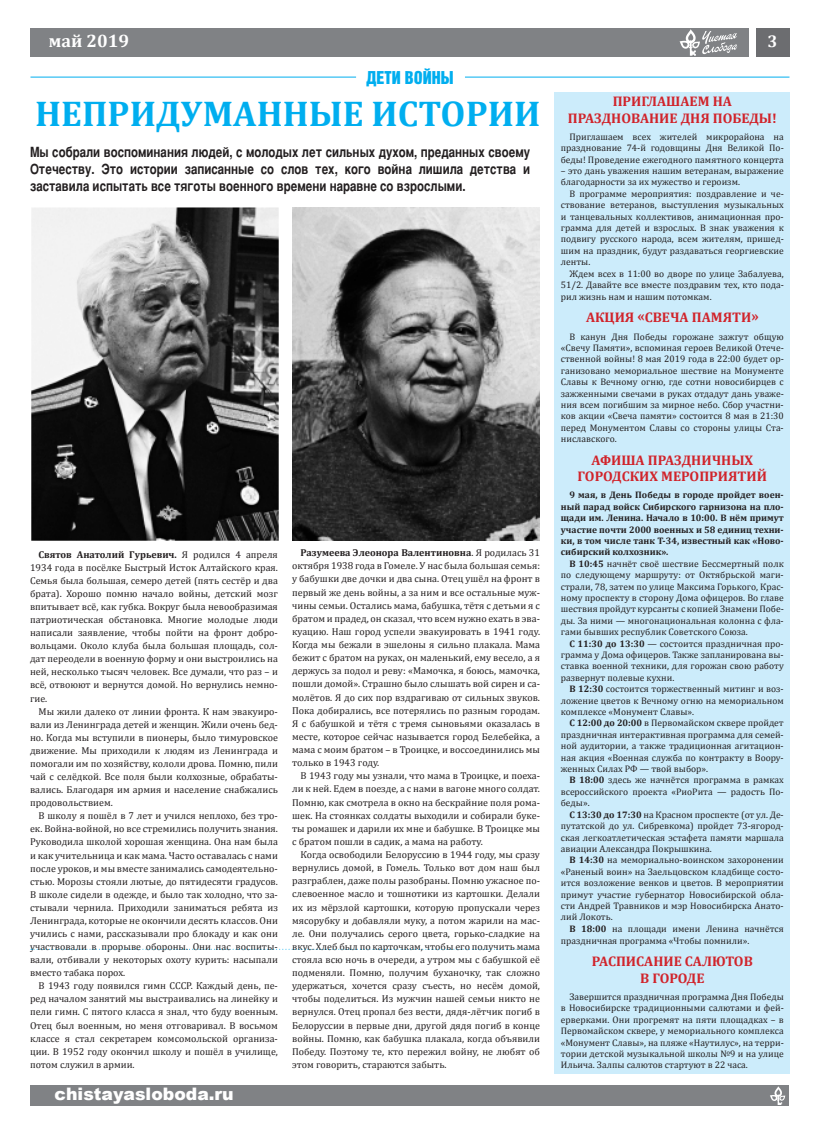
<style>
.page{position:relative;width:820px;height:1134px;background:#fff}
.page>*{position:absolute;margin:0;border:0;box-sizing:border-box;transform-origin:0 0}
.t1{font:700 36px "Cambria";color:#00aeef}
.t2{font:18px "Bastion X Plain A";color:#00aeef}
.t3{font:700 18px "Cambria";color:#fff}
.t4{font:900 17.2px "Arial";color:#fff}
.t5{font:700 17px "Cambria";color:#fff}
.t6{font:14px/16.8px "Bastion Bold A";color:#231f20;text-align:justify}
.t7{font:700 14px/16.8px "Cambria";color:#d1232a}
.t8{font:10px/13.1px "Cambria";color:#231f20;text-align:justify}
.t9{font:9.5px/11.4px "Cambria";color:#231f20;text-align:justify}
.t10{font:700 9.5px/11.4px "Cambria";color:#231f20;text-align:justify}
.s1{font-weight:700}
</style>
<div class="page">
<div style="left:30px;top:1085px;width:759px;height:21px;background:#808285"></div>
<div style="left:30px;top:28px;width:718px;height:29px;background:#808285"></div>
<div style="left:755px;top:28px;width:34px;height:29px;background:#6c6d70"></div>
<svg style="left:770px;top:1086px;width:14px;height:19px"></svg>
<svg style="left:679px;top:29px;width:58px;height:27px"></svg>
<hr style="left:30px;top:77px;width:326px;height:1px;background:#00aeef">
<hr style="left:465px;top:77px;width:324px;height:1px;background:#00aeef">
<svg style="left:31px;top:949px;width:500px;height:1px"></svg>
<div style="left:554px;top:92px;width:235px;height:981px;background:#ccecfb"></div>
<img style="left:31px;top:207px;width:247px;height:334px">
<img style="left:292px;top:207px;width:247px;height:333px">
<h2 class="t3" style="left:49px;top:30px;width:82px">май 2019</h2>
<h3 class="t5" style="left:767px;top:31px;width:12px">3</h3>
<h2 class="t2" style="left:366px;top:69px;width:89px">дети войны</h2>
<h1 class="t1" style="left:35px;top:92px;width:506px">Непридуманные истории</h1>
<h3 class="t7" style="left:567px;top:92px;width:165px;text-indent:45px">Приглашаем на празднование Дня Побе</h3>
<h3 class="t7" style="left:749px;top:109px;width:29px">ды!</h3>
<p class="t9" style="left:560px;top:131px;width:224px;text-indent:9px">Приглашаем всех жителей микрорайона на празднование 74-й годовщины Дня Великой По&shy;беды! Проведение ежегодного памятного концерта</p>
<p class="t9" style="left:560px;top:165px;width:224px">– это дань уважения нашим ветеранам, выражение благодарности за их мужество и героизм.</p>
<p class="t9" style="left:560px;top:188px;width:224px;text-indent:9px">В программе мероприятия: поздравление и че&shy;ствование ветеранов, выступления музыкальных и танцевальных коллективов, анимационная про&shy;грамма для детей и взрослых. В знак уважения к подвигу русского народа, всем жителям, пришед&shy;шим на праздник, будут раздаваться георгиевские ленты.</p>
<p class="t9" style="left:560px;top:267px;width:224px;line-height:11.7px;text-indent:9px">Ждем всех в 11:00 во дворе по улице Забалуева, 51/2. Давайте все вместе поздравим тех, кто пода&shy;рил жизнь нам и нашим потомкам.</p>
<h3 class="t7" style="left:585px;top:309px;width:174px">Акция «Свеча памяти»</h3>
<p class="t9" style="left:560px;top:330px;width:224px;text-indent:9px">В канун Дня Победы горожане зажгут общую «Свечу Памяти», вспоминая героев Великой Отече&shy;ственной войны! 8 мая 2019 года в 22:00 будет ор&shy;ганизовано мемориальное шествие на Монументе Славы к Вечному огню, где сотни новосибирцев с зажженными свечами в руках отдадут дань уваже&shy;ния всем погибшим за мирное небо. Сбор участни&shy;ков акции «Свеча памяти» состоится 8 мая в 21:30 перед Монументом Славы со стороны улицы Ста&shy;ниславского.</p>
<h3 class="t7" style="left:577px;top:451px;width:191px;text-align:center">Афиша праздничных городских мероприятий</h3>
<p class="t10" style="left:560px;top:489px;width:224px;text-indent:9px">9 мая, в День Победы в городе пройдет воен&shy;ный парад войск Сибирского гарнизона на пло&shy;щади им. Ленина. Начало в 10:00. В нём примут участие почти 2000 военных и 58 единиц техни&shy;ки, в том числе танк Т-34, известный как «Ново&shy;сибирский колхозник».</p>
<p class="t9" style="left:560px;top:558px;width:224px;text-indent:9px"><span class="s1">В 10:45</span> начнёт своё шествие Бессмертный полк по следующему маршруту: от Октябрьской маги&shy;страли, 78, затем по улице Максима Горького, Крас&shy;ному проспекту в сторону Дома офицеров. Во главе шествия пройдут курсанты с копией Знамени Побе&shy;ды. За ними — многонациональная колонна с фла&shy;гами бывших республик Советского Союза.</p>
<p class="t9" style="left:560px;top:638px;width:224px;text-indent:9px"><span class="s1">С 11:30 до 13:30</span> — состоится праздничная про&shy;грамма у Дома офицеров. Также запланирована вы&shy;ставка военной техники, для горожан свою работу развернут полевые кухни.</p>
<p class="t9" style="left:560px;top:683px;width:224px;text-indent:9px"><span class="s1">В 12:30</span> состоится торжественный митинг и воз&shy;ложение цветов к Вечному огню на мемориальном комплексе «Монумент Славы».</p>
<p class="t9" style="left:560px;top:717px;width:224px;text-indent:9px"><span class="s1">С 12:00 до 20:00</span> в Первомайском сквере пройдет праздничная интерактивная программа для семей&shy;ной аудитории, а также традиционная агитацион&shy;ная акция «Военная служба по контракту в Воору&shy;женных Силах РФ — твой выбор».</p>
<p class="t9" style="left:560px;top:774px;width:224px;text-indent:9px"><span class="s1">В 18:00</span> здесь же начнётся программа в рамках всероссийского проекта «РиоРита — радость По&shy;беды».</p>
<p class="t9" style="left:560px;top:809px;width:224px;text-indent:9px"><span class="s1">С 13:30 до 17:30</span> на Красном проспекте (от ул. Де&shy;путатской до ул. Сибревкома) пройдет 73-ягород&shy;ская легкоатлетическая эстафета памяти маршала авиации Александра Покрышкина.</p>
<p class="t9" style="left:560px;top:854px;width:224px;text-indent:9px"><span class="s1">В 14:30</span> на мемориально-воинском захоронении «Раненый воин» на Заельцовском кладбище состо&shy;ится возложение венков и цветов. В мероприятии примут участие губернатор Новосибирской обла&shy;сти Андрей Травников и мэр Новосибирска Анато&shy;лий Локоть.</p>
<p class="t9" style="left:560px;top:922px;width:224px;line-height:12px;text-indent:9px"><span class="s1">В 18:00</span> на площади имени Ленина начнётся праздничная программа «Чтобы помнили».</p>
<h3 class="t7" style="left:640px;top:953px;width:104px;text-indent:-48px">Расписание салютов в городе</h3>
<p class="t9" style="left:560px;top:991px;width:224px;text-indent:9px">Завершится праздничная программа Дня Победы в Новосибирске традиционными салютами и фей&shy;ерверками. Они прогремят на пяти площадках – в Первомайском сквере, у мемориального комплекса «Монумент Славы», на пляже «Наутилус», на терри&shy;тории детской музыкальной школы №9 и на улице Ильича. Залпы салютов стартуют в 22 часа.</p>
<h3 class="t6" style="left:30px;top:144px;width:501px">Мы собрали воспоминания людей, с молодых лет сильных духом, преданных своему Отечеству. Это истории записанные со слов тех, кого война лишила детства и заставила испытать все тяготы военного времени наравне со взрослыми.</h3>
<p class="t8" style="left:292px;top:546px;width:249px;text-indent:9px"><span class="s1">Разумеева Элеонора Валентиновна</span>. Я родилась 31 октября 1938 года в Гомеле. У нас была большая семья: у бабушки две дочки и два сына. Отец ушёл на фронт в первый же день войны, а за ним и все остальные муж&shy;чины семьи. Остались мама, бабушка, тётя с детьми я с братом и прадед, он сказал, что всем нужно ехать в эва&shy;куацию. Наш город успели эвакуировать в 1941 году.<br>Когда мы бежали в эшелоны я сильно плакала. Мама бежит с братом на руках, он маленький, ему весело, а я держусь за подол и реву: «Мамочка, я боюсь, мамочка, пошли домой». Страшно было слышать вой сирен и са&shy;молётов. Я до сих пор вздрагиваю от сильных звуков.<br>Пока добирались, все потерялись по разным городам.<br>Я с бабушкой и тётя с тремя сыновьями оказалась в месте, которое сейчас называется город Белебейка, а мама с моим братом – в Троицке, и воссоединились мы только в 1943 году.</p>
<p class="t8" style="left:292px;top:769px;width:249px;text-indent:8px">В 1943 году мы узнали, что мама в Троицке, и поеха&shy;ли к ней. Едем в поезде, а с нами в вагоне много солдат.<br>Помню, как смотрела в окно на бескрайние поля рома&shy;шек. На стоянках солдаты выходили и собирали буке&shy;ты ромашек и дарили их мне и бабушке. В Троицке мы с братом пошли в садик, а мама на работу.</p>
<p class="t8" style="left:292px;top:848px;width:249px;text-indent:8px">Когда освободили Белоруссию в 1944 году, мы сразу вернулись домой, в Гомель. Только вот дом наш был разграблен, даже полы разобраны. Помню ужасное по&shy;слевоенное масло и тошнотики из картошки. Делали их из мёрзлой картошки, которую пропускали через мясорубку и добавляли муку, а потом жарили на мас&shy;ле. Они получались серого цвета, горько-сладкие на вкус. Хлеб был по карточкам, чтобы его получить мама стояла всю ночь в очереди, а утром мы с бабушкой её подменяли. Помню, получим буханочку, так сложно удержаться, хочется сразу съесть, но несём домой, чтобы поделиться. Из мужчин нашей семьи никто не вернулся. Отец пропал без вести, дядя-лётчик погиб в Белоруссии в первые дни, другой дядя погиб в конце войны. Помню, как бабушка плакала, когда объявили Победу. Поэтому те, кто пережил войну, не любят об этом говорить, стараются забыть.</p>
<p class="t8" style="left:30px;top:548px;width:249px;text-indent:8px"><span class="s1">Святов Анатолий Гурьевич.</span> Я родился 4 апреля 1934 года в посёлке Быстрый Исток Алтайского края.<br>Семья была большая, семеро детей (пять сестёр и два брата). Хорошо помню начало войны, детский мозг впитывает всё, как губка. Вокруг была невообразимая патриотическая обстановка. Многие молодые люди написали заявление, чтобы пойти на фронт добро&shy;вольцами. Около клуба была большая площадь, сол&shy;дат переодели в военную форму и они выстроились на ней, несколько тысяч человек. Все думали, что раз – и всё, отвоюют и вернутся домой. Но вернулись немно&shy;гие.</p>
<p class="t8" style="left:30px;top:705px;width:249px;text-indent:8px">Мы жили далеко от линии фронта. К нам эвакуиро&shy;вали из Ленинграда детей и женщин. Жили очень бед&shy;но. Когда мы вступили в пионеры, было тимуровское движение. Мы приходили к людям из Ленинграда и помогали им по хозяйству, кололи дрова. Помню, пили чай с селёдкой. Все поля были колхозные, обрабаты&shy;вались. Благодаря им армия и население снабжались продовольствием.</p>
<p class="t8" style="left:30px;top:809px;width:249px;text-indent:8px">В школу я пошёл в 7 лет и учился неплохо, без тро&shy;ек. Война-войной, но все стремились получить знания.<br>Руководила школой хорошая женщина. Она нам была и как учительница и как мама. Часто оставалась с нами после уроков, и мы вместе занимались самодеятельно&shy;стью. Морозы стояли лютые, до пятидесяти градусов.<br>В школе сидели в одежде, и было так холодно, что за&shy;стывали чернила. Приходили заниматься ребята из Ленинграда, которые не окончили десять классов. Они учились с нами, рассказывали про блокаду и как они участвовали в прорыве обороны. Они нас воспиты&shy;вали, отбивали у некоторых охоту курить: насыпали вместо табака порох.</p>
<p class="t8" style="left:30px;top:979px;width:249px;text-indent:8px">В 1943 году появился гимн СССР. Каждый день, пе&shy;ред началом занятий мы выстраивались на линейку и пели гимн. С пятого класса я знал, что буду военным.<br>Отец был военным, но меня отговаривал. В восьмом классе я стал секретарем комсомольской организа&shy;ции. В 1952 году окончил школу и пошёл в училище, потом служил в армии.</p>
<h3 class="t4" style="left:55px;top:1081px;width:180px">chistayasloboda.ru</h3>
</div>
